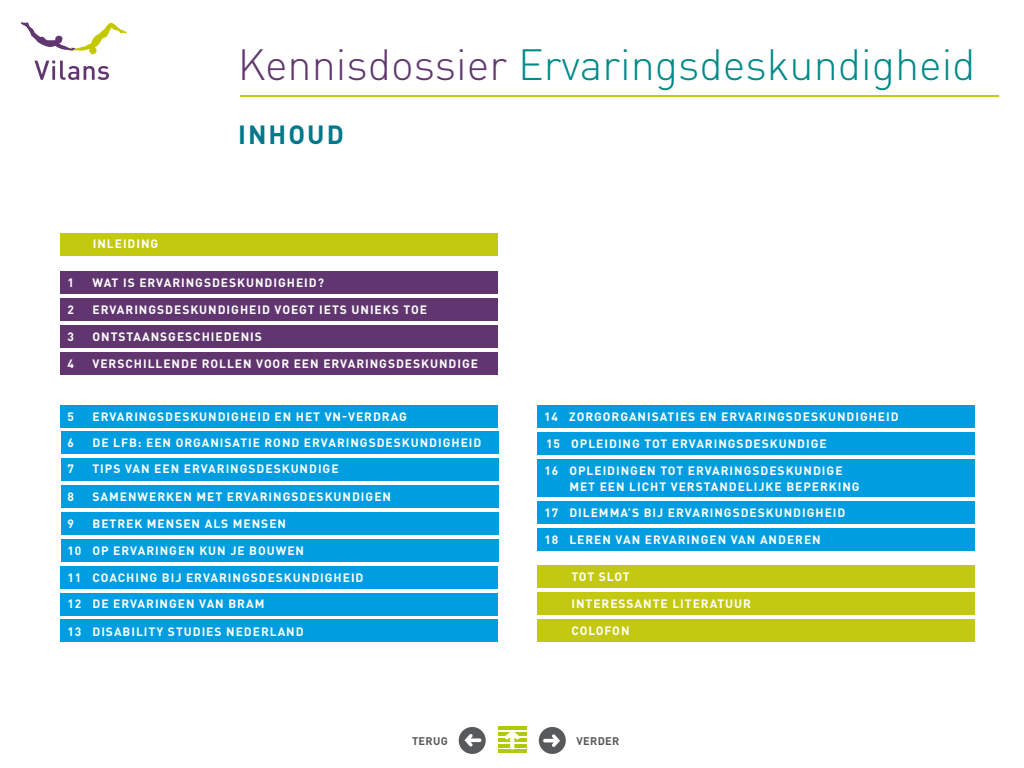
<style>
.page{position:relative;width:1024px;height:768px;background:#fff}
.page>*{position:absolute;margin:0;border:0;box-sizing:border-box;transform-origin:0 0}
.t1{font:300 43.2px "DINOT";color:#008a89}
.t2{font:700 26px "DINOT";letter-spacing:.08em;color:#00778a}
.t3{font:700 12px/16px "DINOT";letter-spacing:.08em;color:#fff}
.t4{font:700 11px "DINOT";letter-spacing:.03em;color:#58595b}
.s1{color:#613670}
</style>
<div class="page">
<hr style="left:498px;top:744px;width:29px;height:3px;background:#afca0b">
<hr style="left:498px;top:750px;width:29px;height:3px;background:#afca0b">
<hr style="left:498px;top:738px;width:29px;height:4px;background:#afca0b">
<hr style="left:498px;top:732px;width:29px;height:4px;background:#afca0b">
<hr style="left:498px;top:727px;width:29px;height:3px;background:#afca0b">
<svg style="left:505px;top:732px;width:15px;height:18px"></svg>
<svg style="left:34px;top:61px;width:75px;height:19px"></svg>
<svg style="left:21px;top:22px;width:106px;height:32px"></svg>
<div style="left:60px;top:233px;width:438px;height:23px;background:#c3c910"></div>
<div style="left:60px;top:272px;width:438px;height:22px;background:#613670"></div>
<div style="left:60px;top:325px;width:438px;height:22px;background:#613670"></div>
<div style="left:60px;top:298px;width:438px;height:23px;background:#613670"></div>
<div style="left:60px;top:352px;width:438px;height:22px;background:#613670"></div>
<svg style="left:458px;top:726px;width:29px;height:29px"></svg>
<div style="left:457px;top:725px;width:31px;height:31px;border:2px solid #fff;border-radius:50%"></div>
<svg style="left:464px;top:734px;width:17px;height:13px"></svg>
<svg style="left:538px;top:726px;width:29px;height:29px"></svg>
<div style="left:537px;top:725px;width:31px;height:31px;border:2px solid #fff;border-radius:50%"></div>
<svg style="left:543px;top:734px;width:17px;height:13px"></svg>
<hr style="left:240px;top:95px;width:759px;height:2px;background:#c3c910">
<div style="left:60px;top:405px;width:438px;height:22px;background:#009ee0"></div>
<div style="left:61px;top:432px;width:437px;height:22px;background:#009ee0"></div>
<div style="left:61px;top:485px;width:437px;height:23px;background:#009ee0"></div>
<div style="left:61px;top:458px;width:437px;height:23px;background:#009ee0"></div>
<div style="left:61px;top:512px;width:437px;height:22px;background:#009ee0"></div>
<div style="left:61px;top:539px;width:437px;height:22px;background:#009ee0"></div>
<div style="left:60px;top:566px;width:438px;height:22px;background:#009ee0"></div>
<div style="left:60px;top:620px;width:438px;height:22px;background:#009ee0"></div>
<div style="left:60px;top:593px;width:438px;height:22px;background:#009ee0"></div>
<div style="left:537px;top:405px;width:438px;height:22px;background:#009ee0"></div>
<div style="left:537px;top:432px;width:438px;height:22px;background:#009ee0"></div>
<div style="left:537px;top:459px;width:438px;height:38px;background:#009ee0"></div>
<div style="left:537px;top:501px;width:438px;height:23px;background:#009ee0"></div>
<div style="left:537px;top:528px;width:438px;height:23px;background:#009ee0"></div>
<div style="left:537px;top:566px;width:438px;height:22px;background:#c3c910"></div>
<div style="left:537px;top:593px;width:438px;height:22px;background:#c3c910"></div>
<div style="left:537px;top:620px;width:438px;height:22px;background:#c3c910"></div>
<p class="t3" style="left:93px;top:236px;width:67px">INLEIDING</p>
<h1 class="t1" style="left:238px;top:38px;width:739px"><span class="s1">Kennisdossier</span> Ervaringsdeskundigheid</h1>
<h2 class="t2" style="left:238px;top:118px;width:107px">INHOUD</h2>
<p class="t3" style="left:67px;top:274px;width:8px">1</p>
<p class="t3" style="left:92px;top:274px;width:233px">WAT IS ERVARINGSDESKUNDIGHEID?</p>
<p class="t3" style="left:67px;top:301px;width:8px">2</p>
<p class="t3" style="left:92px;top:301px;width:336px">ERVARINGSDESKUNDIGHEID VOEGT IETS UNIEKS TOE</p>
<p class="t3" style="left:67px;top:328px;width:8px">3</p>
<p class="t3" style="left:92px;top:328px;width:171px">ONTSTAANSGESCHIEDENIS</p>
<p class="t3" style="left:67px;top:355px;width:8px">4</p>
<p class="t3" style="left:92px;top:355px;width:387px">VERSCHILLENDE ROLLEN VOOR EEN ERVARINGSDESKUNDIGE</p>
<p class="t3" style="left:67px;top:408px;width:8px">5</p>
<p class="t3" style="left:92px;top:408px;width:316px">ERVARINGSDESKUNDIGHEID EN HET VN-VERDRAG</p>
<p class="t3" style="left:67px;top:435px;width:8px">6</p>
<p class="t3" style="left:92px;top:435px;width:390px">DE LFB: EEN ORGANISATIE ROND ERVARINGSDESKUNDIGHEID</p>
<p class="t3" style="left:67px;top:461px;width:8px">7</p>
<p class="t3" style="left:92px;top:461px;width:248px">TIPS VAN EEN ERVARINGSDESKUNDIGE</p>
<p class="t3" style="left:67px;top:488px;width:8px">8</p>
<p class="t3" style="left:92px;top:488px;width:300px">SAMENWERKEN MET ERVARINGSDESKUNDIGEN</p>
<p class="t3" style="left:67px;top:515px;width:8px">9</p>
<p class="t3" style="left:92px;top:515px;width:195px">BETREK MENSEN ALS MENSEN</p>
<p class="t3" style="left:67px;top:542px;width:238px">10 OP ERVARINGEN KUN JE BOUWEN</p>
<p class="t3" style="left:67px;top:569px;width:298px">11 COACHING BIJ ERVARINGSDESKUNDIGHEID</p>
<p class="t3" style="left:67px;top:596px;width:198px">12 DE ERVARINGEN VAN BRAM</p>
<p class="t3" style="left:67px;top:623px;width:238px">13 DISABILITY STUDIES NEDERLAND</p>
<p class="t3" style="left:544px;top:408px;width:356px">14 ZORGORGANISATIES EN ERVARINGSDESKUNDIGHEID</p>
<p class="t3" style="left:546px;top:435px;width:282px">15 OPLEIDING TOT ERVARINGSDESKUNDIGE</p>
<p class="t3" style="left:569px;top:462px;width:292px;text-indent:-25px">16 OPLEIDINGEN TOT ERVARINGSDESKUNDIGE<br>MET EEN LICHT VERSTANDELIJKE BEPERKING</p>
<p class="t3" style="left:544px;top:505px;width:303px">17 DILEMMA’S BIJ ERVARINGSDESKUNDIGHEID</p>
<p class="t3" style="left:544px;top:531px;width:278px">18 LEREN VAN ERVARINGEN VAN ANDEREN</p>
<p class="t3" style="left:571px;top:569px;width:60px">TOT SLOT</p>
<p class="t3" style="left:571px;top:596px;width:181px">INTERESSANTE LITERATUUR</p>
<p class="t3" style="left:571px;top:623px;width:60px">COLOFON</p>
<p class="t4" style="left:412px;top:734px;width:37px">TERUG</p>
<p class="t4" style="left:576px;top:734px;width:44px">VERDER</p>
</div>
